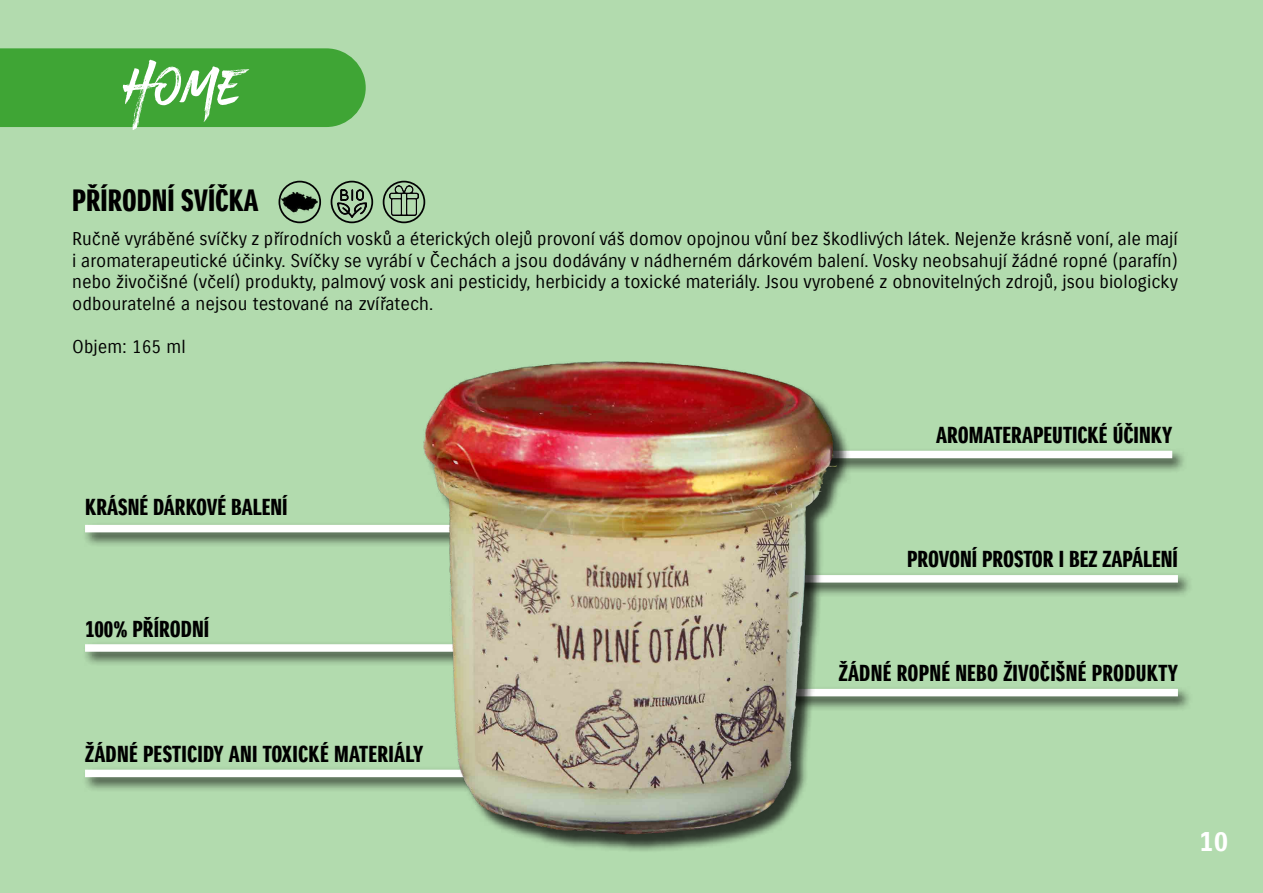
<style>
.page{position:relative;width:1263px;height:893px;background:#b2dbae}
.page>*{position:absolute;margin:0;border:0;box-sizing:border-box;transform-origin:0 0}
.t1{font:64.5px "BLACKHAWK";color:#fff}
.t2{font:30px "Suzuki PRO Headline";color:#000}
.t3{font:27px "Suzuki PRO Bold";color:#fff}
.t4{font:22.5px "Suzuki PRO Headline";color:#000}
.t5{font:18px/21.6px "Suzuki PRO Regular";color:#000;text-align:justify}
</style>
<div class="page">
<div style="left:0;top:48px;width:366px;height:79px;background:#3fa535"></div>
<img style="left:338px;top:189px;width:28px;height:29px">
<div style="left:331px;top:181px;width:42px;height:42px;border:2px solid #020203;border-radius:50%"></div>
<div style="left:279px;top:181px;width:42px;height:42px;border:2px solid #020203;border-radius:50%"></div>
<img style="left:281px;top:183px;width:38px;height:38px">
<div style="left:780px;top:448px;width:407px;height:25px;background:#000;opacity:.75"></div>
<div style="left:783px;top:451px;width:389px;height:7px;background:#fff"></div>
<div style="left:767px;top:572px;width:426px;height:26px;background:#000;opacity:.75"></div>
<div style="left:770px;top:575px;width:408px;height:8px;background:#fff"></div>
<div style="left:82px;top:522px;width:443px;height:26px;background:#000;opacity:.75"></div>
<div style="left:85px;top:525px;width:425px;height:7px;background:#fff"></div>
<div style="left:739px;top:686px;width:453px;height:26px;background:#000;opacity:.75"></div>
<div style="left:742px;top:689px;width:436px;height:7px;background:#fff"></div>
<div style="left:82px;top:766px;width:407px;height:26px;background:#000;opacity:.75"></div>
<div style="left:85px;top:770px;width:389px;height:7px;background:#fff"></div>
<div style="left:82px;top:641px;width:407px;height:26px;background:#000;opacity:.75"></div>
<div style="left:85px;top:644px;width:389px;height:8px;background:#fff"></div>
<div style="left:426px;top:364px;width:427px;height:489px;background:#000;opacity:.75"></div>
<img style="left:423px;top:361px;width:413px;height:474px">
<div style="left:383px;top:181px;width:42px;height:42px;border:2px solid #020203;border-radius:50%"></div>
<img style="left:389px;top:186px;width:30px;height:29px">
<h1 class="t1" style="left:123px;top:48px;width:118px">home</h1>
<h2 class="t2" style="left:72px;top:182px;width:188px">PŘÍRODNÍ SVÍČKA</h2>
<p class="t5" style="left:72px;top:228px;width:1107px">Ručně vyráběné svíčky z přírodních vosků a éterických olejů provoní váš domov opojnou vůní bez škodlivých látek. Nejenže krásně voní, ale mají i aromaterapeutické účinky. Svíčky se vyrábí v Čechách a jsou dodávány v nádherném dárkovém balení. Vosky neobsahují žádné ropné (parafín) nebo živočišné (včelí) produkty, palmový vosk ani pesticidy, herbicidy a toxické materiály. Jsou vyrobené z obnovitelných zdrojů, jsou biologicky odbouratelné a nejsou testované na zvířatech.</p>
<p class="t5" style="left:72px;top:336px;width:115px">Objem: 165 ml</p>
<p class="t4" style="left:85px;top:493px;width:204px">KRÁSNÉ DÁRKOVÉ BALENÍ</p>
<p class="t4" style="left:85px;top:615px;width:126px">100% PŘÍRODNÍ</p>
<p class="t4" style="left:85px;top:740px;width:340px">ŽÁDNÉ PESTICIDY ANI TOXICKÉ MATERIÁLY</p>
<p class="t4" style="left:936px;top:422px;width:238px">AROMATERAPEUTICKÉ ÚČINKY</p>
<p class="t4" style="left:907px;top:546px;width:272px">PROVONÍ PROSTOR I BEZ ZAPÁLENÍ</p>
<p class="t4" style="left:839px;top:660px;width:341px">ŽÁDNÉ ROPNÉ NEBO ŽIVOČIŠNÉ PRODUKTY</p>
<h3 class="t3" style="left:1199px;top:825px;width:31px">10</h3>
</div>
